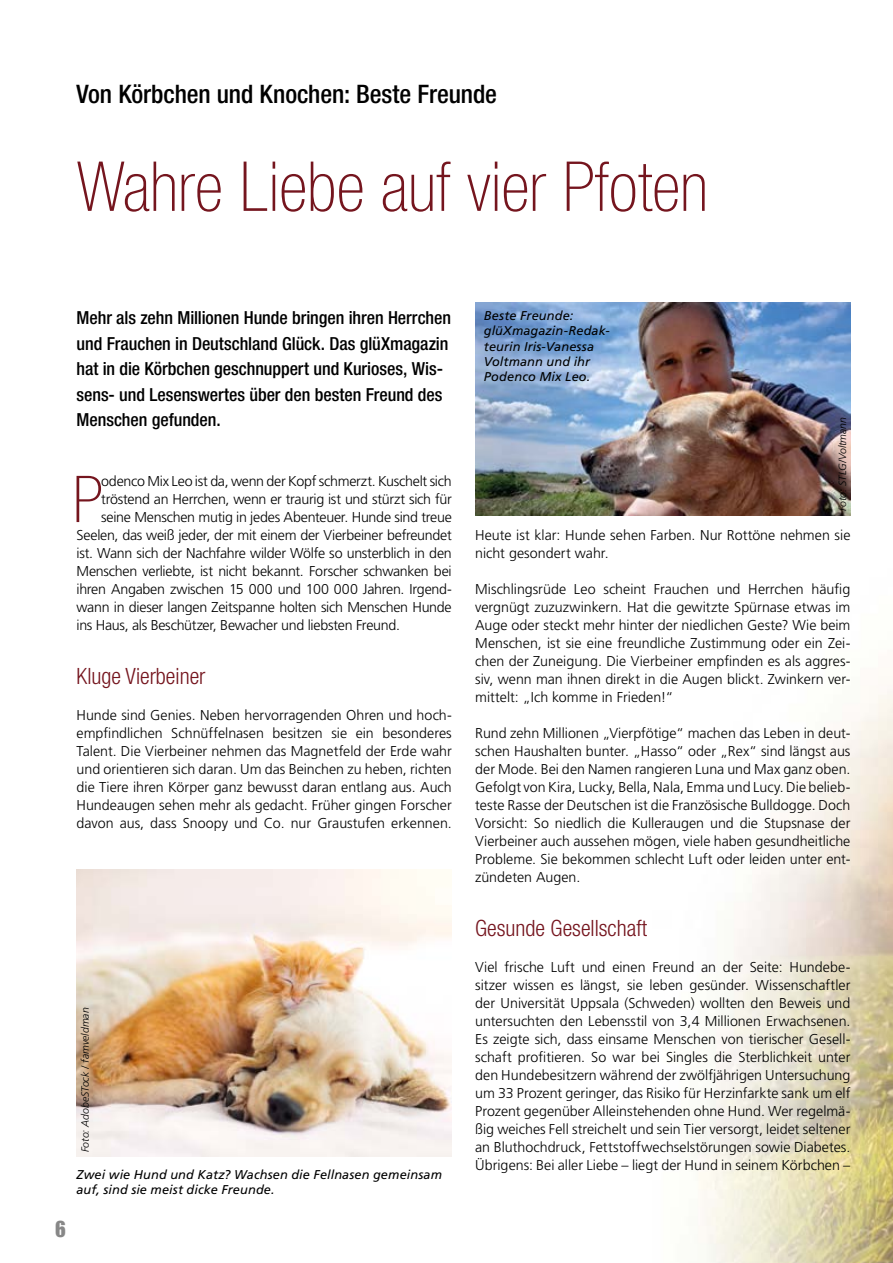
<style>
.page{position:relative;width:893px;height:1263px;background:#fff}
.page>*{position:absolute;margin:0;border:0;box-sizing:border-box;transform-origin:0 0}
.t1{font:100 condensed 69px "Helvetica Neue LT Std";color:#75151e}
.t2{font:100 condensed 64.65px "Helvetica Neue LT Std";color:#75151e}
.t3{font:500 condensed 25.5px "Helvetica Neue LT Std";letter-spacing:-.005em;color:#000}
.t4{font:300 condensed 22.5px "Helvetica Neue LT Std";color:#75151e}
.t5{font:22.5px "Impact LT Std";color:#878787}
.t6{font:500 condensed 18px/25.5px "Helvetica Neue LT Std";letter-spacing:-.005em;color:#000}
.t7{font:300 14.25px/18px "Frutiger LT Std";letter-spacing:-.015em;color:#000;text-align:justify}
.t8{font:italic 12.75px/15.3px "Frutiger LT Std";letter-spacing:.01em;color:#000}
.t9{font:italic 300 10.5px "Frutiger LT Std";color:#000}
</style>
<div class="page">
<img style="left:693px;top:344px;width:200px;height:919px">
<img style="left:475px;top:302px;width:375px;height:214px">
<img style="left:77px;top:870px;width:375px;height:287px">
<h3 class="t3" style="left:77px;top:79px;width:422px">Von Körbchen und Knochen: Beste Freunde</h3>
<h1 class="t1" style="left:77px;top:148px;width:633px">Wahre Liebe auf vier Pfoten</h1>
<p class="t6" style="left:77px;top:305px;width:376px">Mehr als zehn Millionen Hunde bringen ihren Herrchen und Frauchen in Deutschland Glück. Das glüXmagazin hat in die Körbchen geschnuppert und Kurioses, Wis&shy;sens- und Lesenswertes über den besten Freund des Menschen gefunden.</p>
<h2 class="t2" style="left:73px;top:463px;width:31px">P</h2>
<p class="t7" style="left:101px;top:472px;width:352px">odenco Mix Leo ist da, wenn der Kopf schmerzt. Kuschelt sich</p>
<p class="t7" style="left:101px;top:490px;width:352px">tröstend an Herrchen, wenn er traurig ist und stürzt sich für</p>
<p class="t7" style="left:101px;top:508px;width:352px">seine Menschen mutig in jedes Abenteuer. Hunde sind treue</p>
<p class="t7" style="left:77px;top:526px;width:377px">Seelen, das weiß jeder, der mit einem der Vierbeiner befreundet</p>
<p class="t7" style="left:77px;top:544px;width:377px">ist. Wann sich der Nachfahre wilder Wölfe so unsterblich in den</p>
<p class="t7" style="left:77px;top:562px;width:377px">Menschen verliebte, ist nicht bekannt. Forscher schwanken bei</p>
<p class="t7" style="left:77px;top:580px;width:377px">ihren Angaben zwischen 15 000 und 100 000 Jahren. Irgend-</p>
<p class="t7" style="left:77px;top:598px;width:377px">wann in dieser langen Zeitspanne holten sich Menschen Hunde</p>
<p class="t7" style="left:77px;top:616px;width:325px">ins Haus, als Beschützer, Bewacher und liebsten Freund.</p>
<h3 class="t4" style="left:77px;top:663px;width:130px">Kluge Vierbeiner</h3>
<p class="t7" style="left:77px;top:706px;width:377px">Hunde sind Genies. Neben hervorragenden Ohren und hoch&shy;empfindlichen Schnüffelnasen besitzen sie ein besonderes Talent. Die Vierbeiner nehmen das Magnetfeld der Erde wahr und orientieren sich daran. Um das Beinchen zu heben, richten die Tiere ihren Körper ganz bewusst daran entlang aus. Auch Hundeaugen sehen mehr als gedacht. Früher gingen Forscher davon aus, dass Snoopy und Co. nur Graustufen erkennen.</p>
<h3 class="t5" style="left:55px;top:1216px;width:12px">6</h3>
<p class="t9" style="left:79px;top:1152px;width:146px;rotate:-90deg">Foto: AdobeSTock / famveldman</p>
<p class="t8" style="left:77px;top:1167px;width:367px">Zwei wie Hund und Katz? Wachsen die Fellnasen gemeinsam auf, sind sie meist dicke Freunde.</p>
<p class="t8" style="left:484px;top:308px;width:127px">Beste Freunde: glüXmagazin-Redak&shy;teurin Iris-Vanessa<br>Voltmann und ihr<br>Podenco Mix Leo.</p>
<p class="t9" style="left:837px;top:511px;width:96px;rotate:-90deg">Foto: STLG/Voltmann</p>
<p class="t7" style="left:475px;top:526px;width:377px">Heute ist klar: Hunde sehen Farben. Nur Rottöne nehmen sie nicht gesondert wahr.</p>
<p class="t7" style="left:475px;top:580px;width:377px">Mischlingsrüde Leo scheint Frauchen und Herrchen häufig vergnügt zuzuzwinkern. Hat die gewitzte Spürnase etwas im Auge oder steckt mehr hinter der niedlichen Geste? Wie beim Menschen, ist sie eine freundliche Zustimmung oder ein Zei&shy;chen der Zuneigung. Die Vierbeiner empfinden es als aggres&shy;siv, wenn man ihnen direkt in die Augen blickt. Zwinkern ver&shy;mittelt: „Ich komme in Frieden!“</p>
<p class="t7" style="left:475px;top:724px;width:377px">Rund zehn Millionen „Vierpfötige“ machen das Leben in deut&shy;schen Haushalten bunter. „Hasso“ oder „Rex“ sind längst aus der Mode. Bei den Namen rangieren Luna und Max ganz oben.<br>Gefolgt von Kira, Lucky, Bella, Nala, Emma und Lucy. Die belieb&shy;teste Rasse der Deutschen ist die Französische Bulldogge. Doch Vorsicht: So niedlich die Kulleraugen und die Stupsnase der Vierbeiner auch aussehen mögen, viele haben gesundheitliche Probleme. Sie bekommen schlecht Luft oder leiden unter ent&shy;zündeten Augen.</p>
<h3 class="t4" style="left:475px;top:915px;width:173px">Gesunde Gesellschaft</h3>
<p class="t7" style="left:475px;top:958px;width:377px">Viel frische Luft und einen Freund an der Seite: Hundebe&shy;sitzer wissen es längst, sie leben gesünder. Wissenschaftler der Universität Uppsala (Schweden) wollten den Beweis und untersuchten den Lebensstil von 3,4 Millionen Erwachsenen.<br>Es zeigte sich, dass einsame Menschen von tierischer Gesell&shy;schaft profitieren. So war bei Singles die Sterblichkeit unter den Hundebesitzern während der zwölfjährigen Untersuchung um 33 Prozent geringer, das Risiko für Herzinfarkte sank um elf Prozent gegenüber Alleinstehenden ohne Hund. Wer regelmä&shy;ßig weiches Fell streichelt und sein Tier versorgt, leidet seltener an Bluthochdruck, Fettstoffwechselstörungen sowie Diabetes.<br>Übrigens: Bei aller Liebe – liegt der Hund in seinem Körbchen –</p>
</div>
